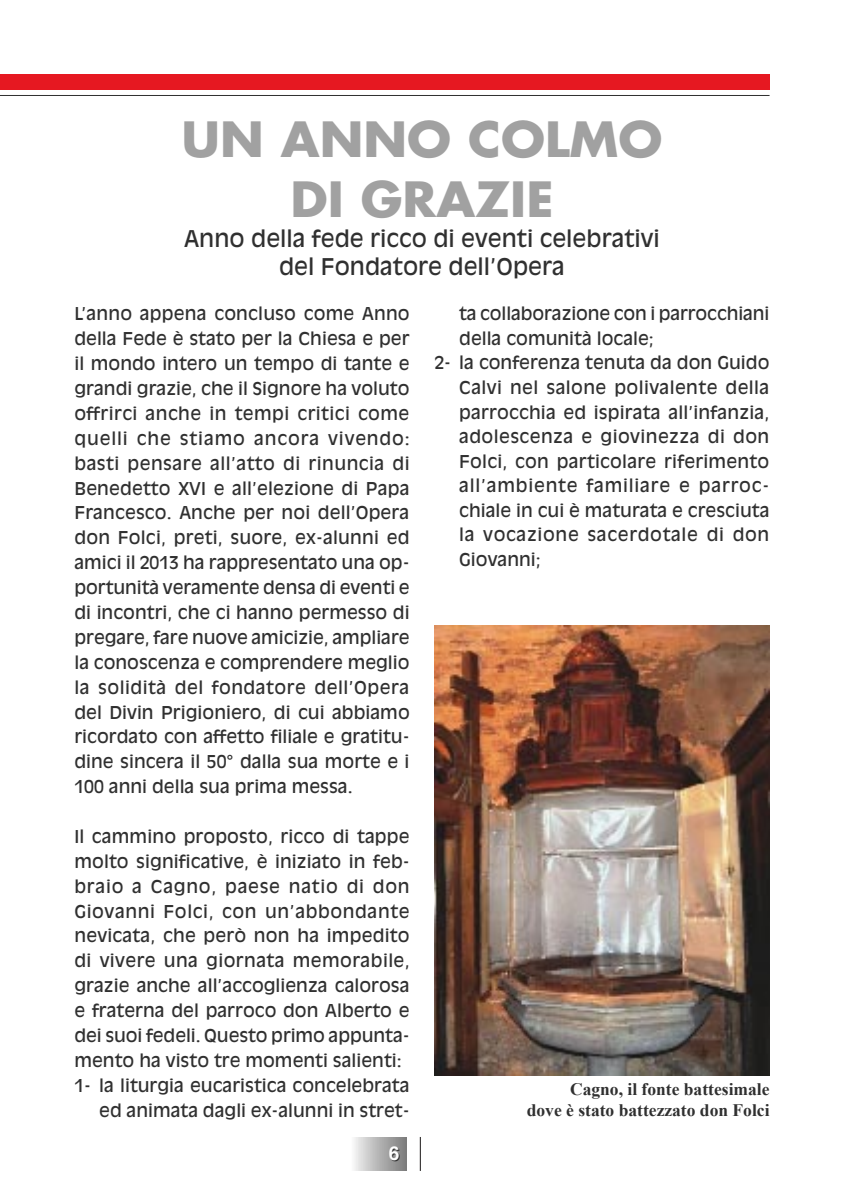
<style>
.page{position:relative;width:844px;height:1191px;background:#fff}
.page>*{position:absolute;margin:0;border:0;box-sizing:border-box;transform-origin:0 0}
.titolo_maiuscolo_grigio{font:700 47.25px "Futura";color:#a1a1a1;scale:1.05 1}
.SOTTOTITOLO{font:22.75px "Antique Olive";color:#303030}
.t1{font:700 19.25px "Helvetica";color:#fff}
.Corpo_testo{font:17.5px/24.8px "Antique Olive";color:#303030;text-align:justify}
.DIDASCALIA{font:700 17.5px "Times New Roman";color:#303030}
</style>
<div class="page">
<img style="left:434px;top:625px;width:335px;height:450px">
<hr style="left:406px;top:1136px;width:1px;height:34px;background:#7a7a7a">
<hr style="left:405px;top:1136px;width:1px;height:34px;background:#7c7c7c">
<hr style="left:404px;top:1136px;width:1px;height:34px;background:#7f7f7f">
<hr style="left:403px;top:1136px;width:1px;height:34px;background:#818181">
<hr style="left:402px;top:1136px;width:1px;height:34px;background:#838383">
<hr style="left:401px;top:1136px;width:1px;height:34px;background:#848484">
<hr style="left:400px;top:1136px;width:1px;height:34px;background:#878787">
<hr style="left:399px;top:1136px;width:1px;height:34px;background:#888">
<hr style="left:398px;top:1136px;width:1px;height:34px;background:#8c8c8c">
<hr style="left:397px;top:1136px;width:1px;height:34px;background:#8e8e8e">
<hr style="left:396px;top:1136px;width:1px;height:34px;background:#8f8f8f">
<hr style="left:395px;top:1136px;width:1px;height:34px;background:#929292">
<hr style="left:394px;top:1136px;width:1px;height:34px;background:#939393">
<hr style="left:393px;top:1136px;width:1px;height:34px;background:#969696">
<hr style="left:392px;top:1136px;width:1px;height:34px;background:#979797">
<hr style="left:391px;top:1136px;width:1px;height:34px;background:#9a9a9a">
<hr style="left:390px;top:1136px;width:1px;height:34px;background:#9c9c9c">
<hr style="left:389px;top:1136px;width:1px;height:34px;background:#9e9e9e">
<hr style="left:388px;top:1136px;width:1px;height:34px;background:#a0a0a0">
<hr style="left:387px;top:1136px;width:1px;height:34px;background:#a2a2a2">
<hr style="left:386px;top:1136px;width:1px;height:34px;background:#a5a5a5">
<hr style="left:385px;top:1136px;width:1px;height:34px;background:#a5a5a5">
<hr style="left:384px;top:1136px;width:1px;height:34px;background:#a8a8a8">
<hr style="left:383px;top:1136px;width:1px;height:34px;background:#ababab">
<hr style="left:382px;top:1136px;width:1px;height:34px;background:#acacac">
<hr style="left:381px;top:1136px;width:1px;height:34px;background:#afafaf">
<hr style="left:380px;top:1136px;width:1px;height:34px;background:#b0b0b0">
<hr style="left:379px;top:1136px;width:1px;height:34px;background:#b3b3b3">
<hr style="left:378px;top:1136px;width:1px;height:34px;background:#b4b4b4">
<hr style="left:377px;top:1136px;width:1px;height:34px;background:#b7b7b7">
<hr style="left:376px;top:1136px;width:1px;height:34px;background:#bababa">
<hr style="left:375px;top:1136px;width:1px;height:34px;background:#bcbcbc">
<hr style="left:374px;top:1136px;width:1px;height:34px;background:#bfbfbf">
<hr style="left:373px;top:1136px;width:1px;height:34px;background:#c0c0c0">
<hr style="left:372px;top:1136px;width:1px;height:34px;background:#c3c3c3">
<hr style="left:371px;top:1136px;width:1px;height:34px;background:#c5c5c5">
<hr style="left:370px;top:1136px;width:1px;height:34px;background:#c8c8c8">
<hr style="left:369px;top:1136px;width:1px;height:34px;background:#ccc">
<hr style="left:368px;top:1136px;width:1px;height:34px;background:#cdcdcd">
<hr style="left:367px;top:1136px;width:1px;height:34px;background:#d0d0d0">
<hr style="left:366px;top:1136px;width:1px;height:34px;background:#d2d2d2">
<hr style="left:365px;top:1136px;width:1px;height:34px;background:#d5d5d5">
<hr style="left:364px;top:1136px;width:1px;height:34px;background:#d7d7d7">
<hr style="left:363px;top:1136px;width:1px;height:34px;background:#dadada">
<hr style="left:362px;top:1136px;width:1px;height:34px;background:#dedede">
<hr style="left:361px;top:1136px;width:1px;height:34px;background:#dfdfdf">
<hr style="left:360px;top:1136px;width:1px;height:34px;background:#e2e2e2">
<hr style="left:359px;top:1136px;width:1px;height:34px;background:#e4e4e4">
<hr style="left:358px;top:1136px;width:1px;height:34px;background:#e7e7e7">
<hr style="left:357px;top:1136px;width:1px;height:34px;background:#eaeaea">
<hr style="left:356px;top:1136px;width:1px;height:34px;background:#ededed">
<hr style="left:355px;top:1136px;width:1px;height:34px;background:#f1f1f1">
<hr style="left:354px;top:1136px;width:1px;height:34px;background:#f4f4f4">
<hr style="left:353px;top:1136px;width:1px;height:34px;background:#f7f7f7">
<hr style="left:352px;top:1136px;width:1px;height:34px;background:#f9f9f9">
<hr style="left:420px;top:1137px;width:1px;height:34px;background:#171515">
<div style="left:0;top:74px;width:769px;height:16px;background:#e61821"></div>
<hr style="left:0;top:95px;width:769px;height:1px;background:#303030">
<p class="titolo_maiuscolo_grigio" style="left:181px;top:106px;width:459px">UN ANNO COLMO</p>
<p class="titolo_maiuscolo_grigio" style="left:290px;top:166px;width:252px">DI GRAZIE</p>
<p class="SOTTOTITOLO" style="left:184px;top:225px;width:477px">Anno della fede ricco di eventi celebrativi</p>
<p class="SOTTOTITOLO" style="left:279px;top:253px;width:287px">del Fondatore dell’Opera</p>
<p class="Corpo_testo" style="left:459px;top:301px;width:312px">ta collaborazione con i parrocchiani della comunità locale;</p>
<p class="Corpo_testo" style="left:459px;top:350px;width:312px;text-indent:-25px">2- la conferenza tenuta da don Guido Calvi nel salone polivalente della parrocchia ed ispirata all’infanzia, adolescenza e giovinezza di don Folci, con particolare riferimento all’ambiente familiare e parroc&shy;chiale in cui è maturata e cresciuta la vocazione sacerdotale di don Giovanni;</p>
<p class="Corpo_testo" style="left:74px;top:301px;width:337px">L’anno appena concluso come Anno della Fede è stato per la Chiesa e per il mondo intero un tempo di tante e grandi grazie, che il Signore ha voluto offrirci anche in tempi critici come quelli che stiamo ancora vivendo: basti pensare all’atto di rinuncia di Benedetto XVI e all’elezione di Papa Francesco. Anche per noi dell’Opera don Folci, preti, suore, ex-alunni ed amici il 2013 ha rappresentato una op&shy;portunità veramente densa di eventi e di incontri, che ci hanno permesso di pregare, fare nuove amicizie, ampliare la conoscenza e comprendere meglio la solidità del fondatore dell’Opera del Divin Prigioniero, di cui abbiamo ricordato con affetto filiale e gratitu&shy;dine sincera il 50° dalla sua morte e i 100 anni della sua prima messa.</p>
<p class="Corpo_testo" style="left:74px;top:823px;width:337px">Il cammino proposto, ricco di tappe molto significative, è iniziato in feb&shy;braio a Cagno, paese natio di don Giovanni Folci, con un’abbondante nevicata, che però non ha impedito di vivere una giornata memorabile, grazie anche all’accoglienza calorosa e fraterna del parroco don Alberto e dei suoi fedeli. Questo primo appunta&shy;mento ha visto tre momenti salienti:</p>
<p class="Corpo_testo" style="left:74px;top:1072px;width:336px;text-align:right">1- la liturgia eucaristica concelebrata ed animata dagli ex-alunni in stret-</p>
<p class="DIDASCALIA" style="left:570px;top:1079px;width:201px">Cagno, il fonte battesimale</p>
<p class="DIDASCALIA" style="left:526px;top:1100px;width:244px">dove è stato battezzato don Folci</p>
<p class="t1" style="left:388px;top:1141px;width:12px">6</p>
</div>
